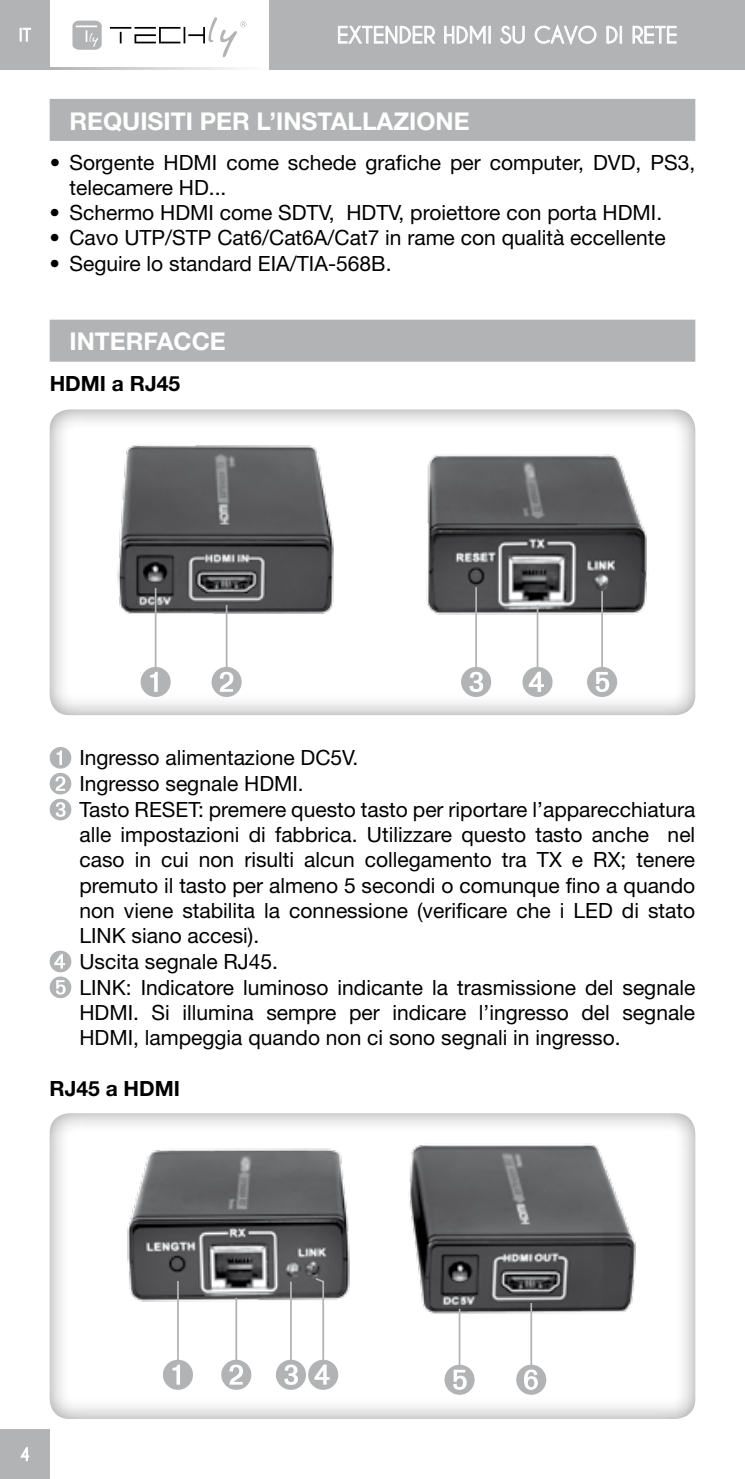
<style>
.page{position:relative;width:745px;height:1479px;background:#fff}
.page>*{position:absolute;margin:0;border:0;box-sizing:border-box;transform-origin:0 0}
.t1{font:700 24.5px "Helvetica Neue LT Std";color:#fff}
.t2{font:700 22.75px "Caviar Dreams";color:#fff}
.t3{font:21px/25.6px "Helvetica Neue LT Std";color:#000}
.t4{font:700 21px "Helvetica Neue LT Std";color:#000}
</style>
<div class="page">
<svg style="left:50px;top:68px;width:190px;height:1px"></svg>
<div style="left:0;top:0;width:50px;height:69px;background:#b1b3b4"></div>
<svg style="left:20px;top:28px;width:11px;height:14px"></svg>
<div style="left:269px;top:0;width:475px;height:69px;background:#b1b3b4"></div>
<hr style="left:110px;top:27px;width:21px;height:2px;background:#000">
<svg style="left:72px;top:21px;width:30px;height:29px"></svg>
<svg style="left:134px;top:17px;width:112px;height:40px"></svg>
<div style="left:0;top:1429px;width:50px;height:49px;background:#b1b3b4"></div>
<svg style="left:20px;top:1447px;width:9px;height:14px"></svg>
<hr style="left:744px;top:0;width:1px;height:69px;background:#b1b3b4">
<svg style="left:338px;top:26px;width:97px;height:18px"></svg>
<svg style="left:444px;top:26px;width:46px;height:18px"></svg>
<svg style="left:500px;top:26px;width:24px;height:18px"></svg>
<svg style="left:534px;top:24px;width:62px;height:21px"></svg>
<svg style="left:606px;top:26px;width:15px;height:18px"></svg>
<svg style="left:632px;top:26px;width:44px;height:18px"></svg>
<svg style="left:50px;top:747px;width:21px;height:73px"></svg>
<svg style="left:50px;top:950px;width:21px;height:48px"></svg>
<div style="left:48px;top:404px;width:651px;height:312px;background:#000;opacity:.45"></div>
<img style="left:417px;top:428px;width:282px;height:220px">
<img style="left:90px;top:428px;width:252px;height:220px">
<hr style="left:155px;top:588px;width:1px;height:83px;background:#b1b3b4">
<hr style="left:225px;top:605px;width:2px;height:66px;background:#b1b3b4">
<hr style="left:475px;top:587px;width:1px;height:84px;background:#b1b3b4">
<hr style="left:536px;top:605px;width:2px;height:66px;background:#b1b3b4">
<hr style="left:601px;top:591px;width:1px;height:80px;background:#b1b3b4">
<svg style="left:140px;top:667px;width:30px;height:30px"></svg>
<svg style="left:522px;top:667px;width:30px;height:30px"></svg>
<svg style="left:586px;top:667px;width:30px;height:30px"></svg>
<svg style="left:211px;top:667px;width:30px;height:30px"></svg>
<svg style="left:461px;top:667px;width:30px;height:30px"></svg>
<div style="left:48px;top:1107px;width:651px;height:312px;background:#000;opacity:.45"></div>
<img style="left:103px;top:1121px;width:256px;height:220px">
<img style="left:393px;top:1126px;width:301px;height:220px">
<hr style="left:177px;top:1280px;width:2px;height:84px;background:#b1b3b4">
<hr style="left:235px;top:1297px;width:2px;height:67px;background:#b1b3b4">
<hr style="left:458px;top:1308px;width:2px;height:61px;background:#b1b3b4">
<hr style="left:530px;top:1302px;width:2px;height:67px;background:#b1b3b4">
<svg style="left:163px;top:1359px;width:30px;height:30px"></svg>
<svg style="left:444px;top:1364px;width:30px;height:30px"></svg>
<svg style="left:221px;top:1359px;width:30px;height:30px"></svg>
<svg style="left:276px;top:1276px;width:62px;height:113px"></svg>
<svg style="left:516px;top:1364px;width:30px;height:30px"></svg>
<div style="left:50px;top:99px;width:644px;height:42px;background:#b1b3b4"></div>
<div style="left:50px;top:320px;width:644px;height:42px;background:#b1b3b4"></div>
<p class="t2" style="left:336px;top:22px;width:342px">EXTENDER HDMI SU CAVO DI RETE</p>
<p class="t1" style="left:69px;top:106px;width:401px">REQUISITI PER L’INSTALLAZIONE</p>
<p class="t3" style="left:69px;top:149px;width:627px;text-indent:-20px">• Sorgente HDMI come schede grafiche per computer, DVD, PS3, telecamere HD...</p>
<p class="t3" style="left:50px;top:200px;width:613px">• Schermo HDMI come SDTV, HDTV, proiettore con porta HDMI.</p>
<p class="t3" style="left:50px;top:225px;width:617px">• Cavo UTP/STP Cat6/Cat6A/Cat7 in rame con qualità eccellente</p>
<p class="t3" style="left:50px;top:250px;width:343px">• Seguire lo standard EIA/TIA-568B.</p>
<p class="t1" style="left:69px;top:326px;width:158px">INTERFACCE</p>
<p class="t4" style="left:50px;top:370px;width:132px">HDMI a RJ45</p>
<p class="t3" style="left:79px;top:744px;width:617px">Ingresso alimentazione DC5V.<br>Ingresso segnale HDMI.<br>Tasto RESET: premere questo tasto per riportare l’apparecchiatura alle impostazioni di fabbrica. Utilizzare questo tasto anche nel caso in cui non risulti alcun collegamento tra TX e RX; tenere premuto il tasto per almeno 5 secondi o comunque fino a quando non viene stabilita la connessione (verificare che i LED di stato LINK siano accesi).<br>Uscita segnale RJ45.<br>LINK: Indicatore luminoso indicante la trasmissione del segnale HDMI. Si illumina sempre per indicare l’ingresso del segnale HDMI, lampeggia quando non ci sono segnali in ingresso.</p>
<p class="t4" style="left:50px;top:1075px;width:132px">RJ45 a HDMI</p>
</div>
